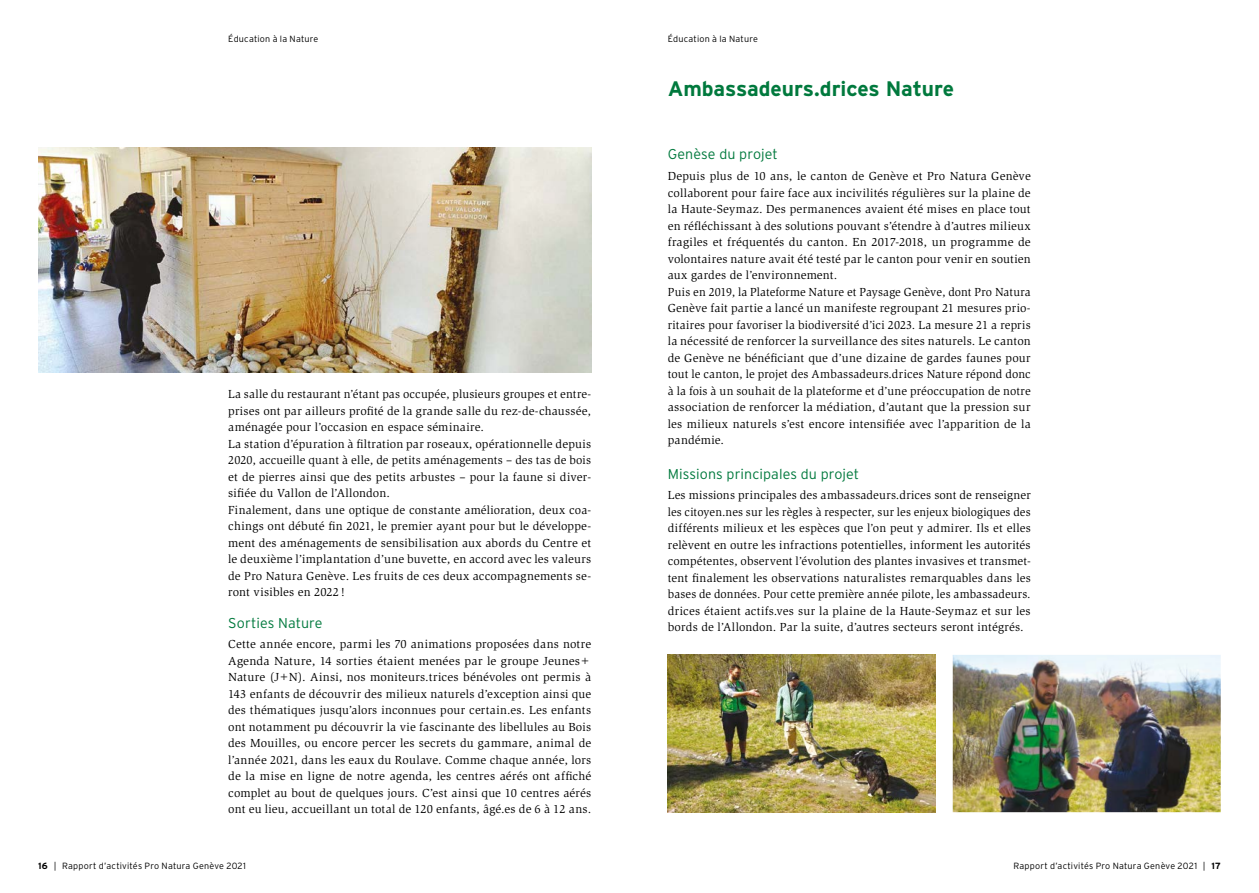
<style>
.page{position:relative;width:1259px;height:893px;background:#fff}
.page>*{position:absolute;margin:0;border:0;box-sizing:border-box;transform-origin:0 0}
.t1{font:700 21px "Interstate";letter-spacing:-.005em;color:#00793d}
.t2{font:300 14.25px "Interstate";letter-spacing:.005em;color:#00793d}
.t3{font:12px/16.5px "Slimbach Std";letter-spacing:.015em;color:#000}
.t4{font:300 9px "Interstate";letter-spacing:.02em;color:#000}
.s1{font-weight:700}
</style>
<div class="page">
<img style="left:952px;top:655px;width:268px;height:157px">
<img style="left:38px;top:148px;width:553px;height:224px">
<img style="left:668px;top:655px;width:267px;height:157px">
<p class="t4" style="left:228px;top:34px;width:92px">Éducation à la Nature</p>
<p class="t4" style="left:668px;top:34px;width:92px">Éducation à la Nature</p>
<p class="t3" style="left:228px;top:386px;width:364px">La salle du restaurant n’étant pas occupée, plusieurs groupes et entre&shy;prises ont par ailleurs profité de la grande salle du rez-de-chaussée, aménagée pour l’occasion en espace séminaire.<br>La station d’épuration à filtration par roseaux, opérationnelle depuis 2020, accueille quant à elle, de petits aménagements – des tas de bois et de pierres ainsi que des petits arbustes – pour la faune si diver&shy;sifiée du Vallon de l’Allondon.<br>Finalement, dans une optique de constante amélioration, deux coa&shy;chings ont débuté fin 2021, le premier ayant pour but le développe&shy;ment des aménagements de sensibilisation aux abords du Centre et le deuxième l’implantation d’une buvette, en accord avec les valeurs de Pro Natura Genève. Les fruits de ces deux accompagnements se&shy;ront visibles en 2022!</p>
<p class="t2" style="left:228px;top:614px;width:96px">Sorties Nature</p>
<p class="t3" style="left:228px;top:636px;width:364px;text-align:justify">Cette année encore, parmi les 70 animations proposées dans notre Agenda Nature, 14 sorties étaient menées par le groupe Jeunes+ Nature (J+N). Ainsi, nos moniteurs.trices bénévoles ont permis à 143 enfants de découvrir des milieux naturels d’exception ainsi que des thématiques jusqu’alors inconnues pour certain.es. Les enfants ont notamment pu découvrir la vie fascinante des libellules au Bois des Mouilles, ou encore percer les secrets du gammare, animal de l’année 2021, dans les eaux du Roulave. Comme chaque année, lors de la mise en ligne de notre agenda, les centres aérés ont affiché complet au bout de quelques jours. C’est ainsi que 10 centres aérés ont eu lieu, accueillant un total de 120 enfants, âgé.es de 6 à 12 ans.</p>
<h1 class="t1" style="left:668px;top:76px;width:288px">Ambassadeurs.drices Nature</h1>
<p class="t2" style="left:668px;top:146px;width:111px">Genèse du projet</p>
<p class="t3" style="left:668px;top:168px;width:364px">Depuis plus de 10 ans, le canton de Genève et Pro Natura Genève collaborent pour faire face aux incivilités régulières sur la plaine de la Haute-Seymaz. Des permanences avaient été mises en place tout en réfléchissant à des solutions pouvant s’étendre à d’autres milieux fragiles et fréquentés du canton. En 2017-2018, un programme de volontaires nature avait été testé par le canton pour venir en soutien aux gardes de l’environnement.<br>Puis en 2019, la Plateforme Nature et Paysage Genève, dont Pro Natura Genève fait partie a lancé un manifeste regroupant 21 mesures prio&shy;ritaires pour favoriser la biodiversité d’ici 2023. La mesure 21 a repris la nécessité de renforcer la surveillance des sites naturels. Le canton de Genève ne bénéficiant que d’une dizaine de gardes faunes pour tout le canton, le projet des Ambassadeurs.drices Nature répond donc à la fois à un souhait de la plateforme et d’une préoccupation de notre association de renforcer la médiation, d’autant que la pression sur les milieux naturels s’est encore intensifiée avec l’apparition de la pandémie.</p>
<p class="t2" style="left:668px;top:465px;width:193px">Missions principales du projet</p>
<p class="t3" style="left:668px;top:487px;width:364px;text-align:justify">Les missions principales des ambassadeurs.drices sont de renseigner les citoyen.nes sur les règles à respecter, sur les enjeux biologiques des différents milieux et les espèces que l’on peut y admirer. Ils et elles relèvent en outre les infractions potentielles, informent les autorités compétentes, observent l’évolution des plantes invasives et transmet&shy;tent finalement les observations naturalistes remarquables dans les bases de données. Pour cette première année pilote, les ambassadeurs. drices étaient actifs.ves sur la plaine de la Haute-Seymaz et sur les bords de l’Allondon. Par la suite, d’autres secteurs seront intégrés.</p>
<p class="t4" style="left:38px;top:860px;width:209px"><span class="s1">16</span> | Rapport d’activités Pro Natura Genève 2021</p>
<p class="t4" style="left:1013px;top:860px;width:209px">Rapport d’activités Pro Natura Genève 2021 | <span class="s1">17</span></p>
</div>
